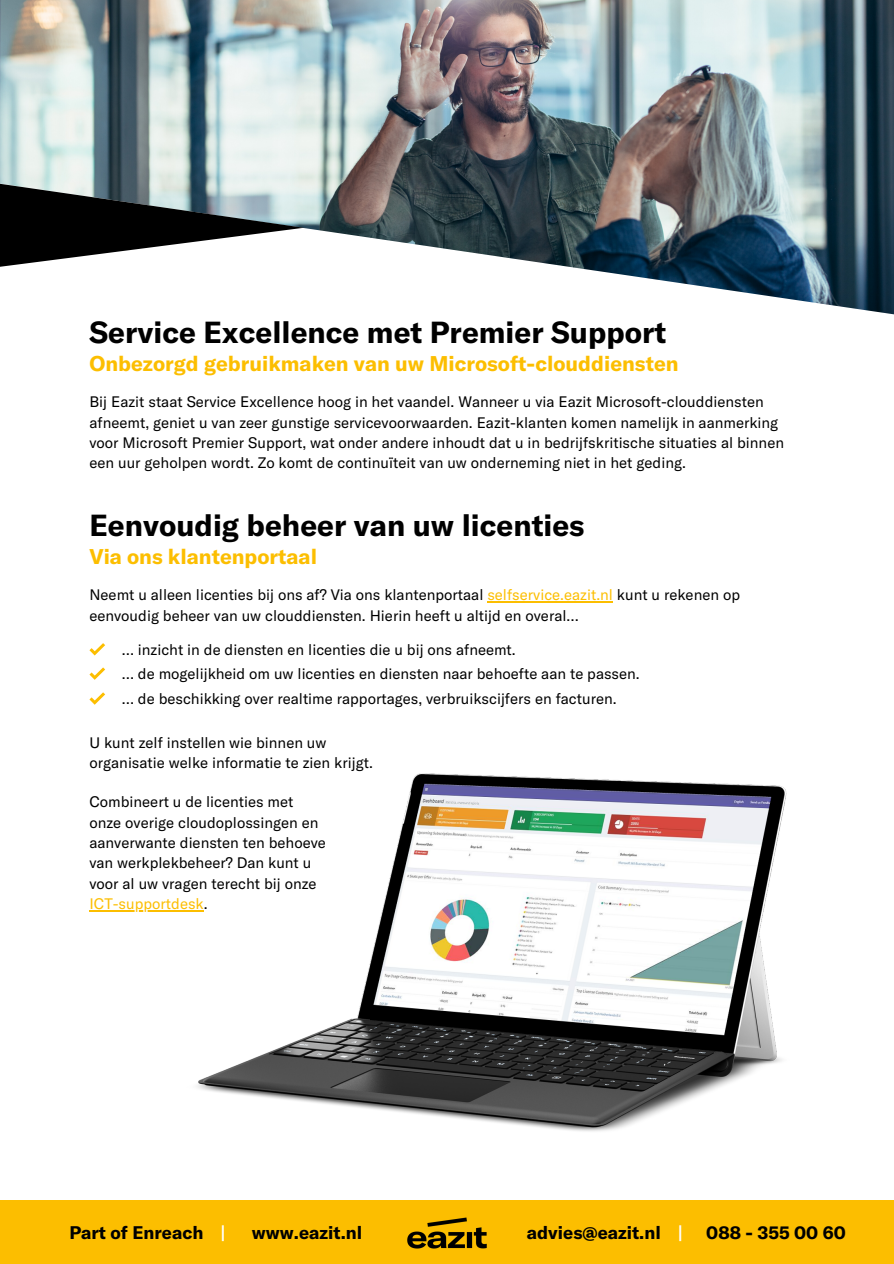
<style>
.page{position:relative;width:894px;height:1264px;background:#fff}
.page>*{position:absolute;margin:0;border:0;box-sizing:border-box;transform-origin:0 0}
.t1{font:700 30px "GT America";color:#000}
.t2{font:700 21px "GT America";color:#fcbe00}
.t3{font:700 18px "GT America";color:#000}
.t4{font:700 18px "GT America";color:#fff}
.t5{font:15px/20.2px "GT America";color:#000}
.s1{color:#fcbe00}
</style>
<div class="page">
<img style="left:0;top:0;width:893px;height:177px">
<svg style="left:303px;top:177px;width:590px;height:138px"></svg>
<svg style="left:0;top:174px;width:303px;height:93px"></svg>
<img style="left:186px;top:773px;width:601px;height:358px">
<hr style="left:487px;top:601px;width:126px;height:1px;background:#fcbe00">
<svg style="left:89px;top:643px;width:16px;height:12px"></svg>
<svg style="left:89px;top:667px;width:16px;height:13px"></svg>
<svg style="left:89px;top:692px;width:16px;height:12px"></svg>
<hr style="left:89px;top:910px;width:115px;height:1px;background:#fcbe00">
<div style="left:0;top:1200px;width:893px;height:63px;background:#fcbe00"></div>
<img style="left:407px;top:1217px;width:80px;height:32px">
<p class="t1" style="left:89px;top:313px;width:578px">Service Excellence met Premier Support</p>
<p class="t2" style="left:89px;top:349px;width:590px">Onbezorgd gebruikmaken van uw Microsoft-clouddiensten</p>
<p class="t5" style="left:89px;top:391px;width:696px">Bij Eazit staat Service Excellence hoog in het vaandel. Wanneer u via Eazit Microsoft-clouddiensten afneemt, geniet u van zeer gunstige servicevoorwaarden. Eazit-klanten komen namelijk in aanmerking voor Microsoft Premier Support, wat onder andere inhoudt dat u in bedrijfskritische situaties al binnen een uur geholpen wordt. Zo komt de continuïteit van uw onderneming niet in het geding.</p>
<p class="t1" style="left:89px;top:506px;width:496px">Eenvoudig beheer van uw licenties</p>
<p class="t2" style="left:89px;top:542px;width:229px">Via ons klantenportaal</p>
<p class="t5" style="left:89px;top:584px;width:652px">Neemt u alleen licenties bij ons af? Via ons klantenportaal <span class="s1">selfservice.eazit.nl</span> kunt u rekenen op eenvoudig beheer van uw clouddiensten. Hierin heeft u altijd en overal…</p>
<p class="t5" style="left:122px;top:639px;width:395px">… inzicht in de diensten en licenties die u bij ons afneemt.</p>
<p class="t5" style="left:122px;top:663px;width:519px">… de mogelijkheid om uw licenties en diensten naar behoefte aan te passen.</p>
<p class="t5" style="left:122px;top:688px;width:496px">… de beschikking over realtime rapportages, verbruikscijfers en facturen.</p>
<p class="t5" style="left:89px;top:732px;width:285px">U kunt zelf instellen wie binnen uw organisatie welke informatie te zien krijgt.</p>
<p class="t5" style="left:89px;top:791px;width:238px">Combineert u de licenties met onze overige cloudoplossingen en aanverwante diensten ten behoeve van werkplekbeheer? Dan kunt u voor al uw vragen terecht bij onze<br><span class="s1">ICT-supportdesk</span>.</p>
<p class="t3" style="left:69px;top:1221px;width:136px">Part of Enreach</p>
<p class="t4" style="left:221px;top:1221px;width:6px">|</p>
<p class="t3" style="left:252px;top:1221px;width:112px">www.eazit.nl</p>
<p class="t3" style="left:526px;top:1221px;width:135px">advies@eazit.nl</p>
<p class="t4" style="left:678px;top:1221px;width:6px">|</p>
<p class="t3" style="left:706px;top:1221px;width:141px">088 - 355 00 60</p>
</div>
